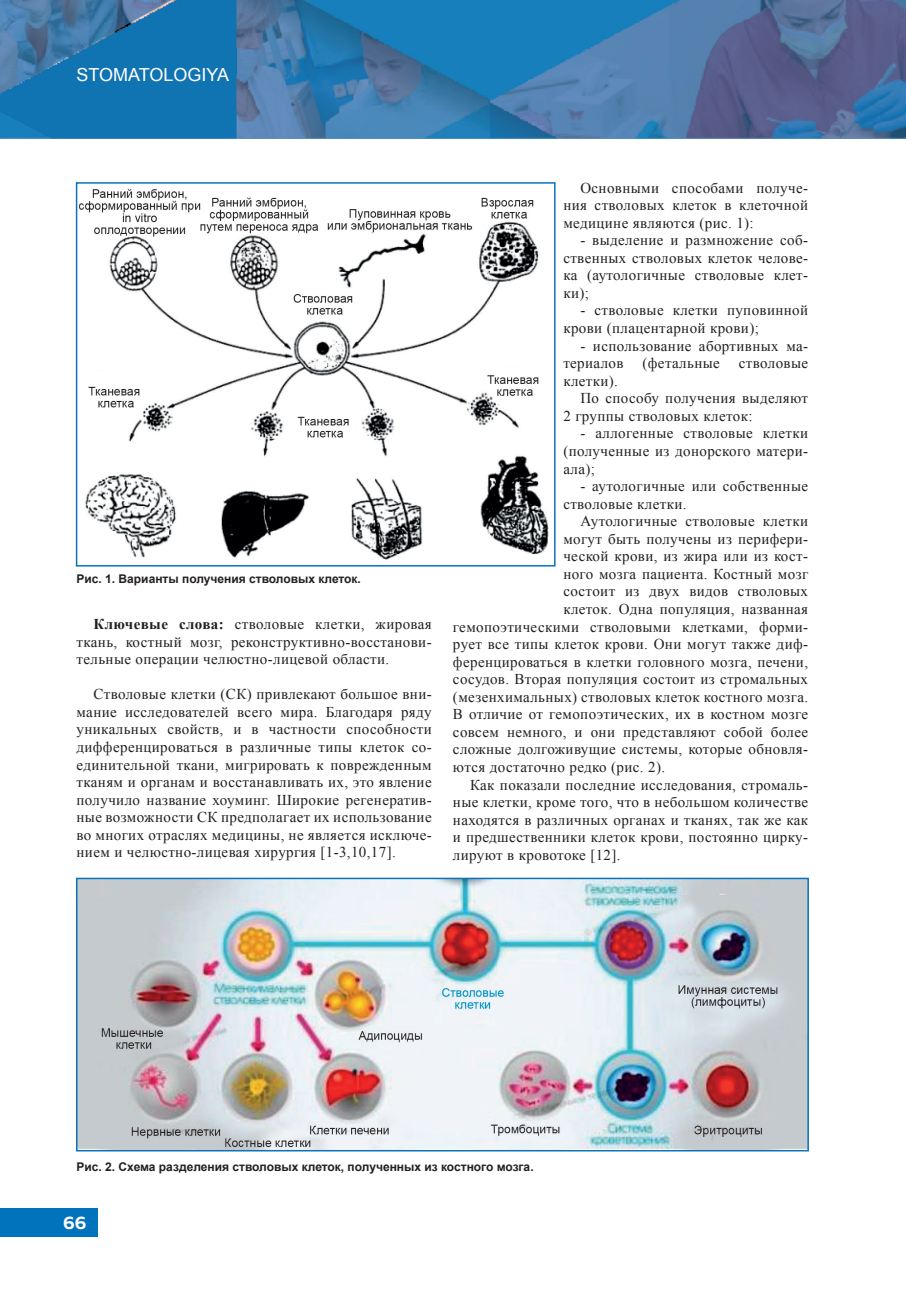
<style>
.page{position:relative;width:906px;height:1289px;background:#fff}
.page>*{position:absolute;margin:0;border:0;box-sizing:border-box;transform-origin:0 0}
.t1{font:18px "Arial";color:#fff}
.t2{font:700 18px "Muller";color:#fff}
.t3{font:15px/17.5px "Times New Roman";letter-spacing:.025em;color:#231f20;text-align:justify}
.t4{font:700 12px "Arial";color:#231f20}
.s1{font-weight:700}
</style>
<div class="page">
<img style="left:0;top:0;width:906px;height:138px">
<div style="left:0;top:1208px;width:97px;height:28px;background:#0073bc"></div>
<img style="left:79px;top:188px;width:470px;height:372px">
<div style="left:76px;top:182px;width:479px;height:384px;border:2px solid #0873bb"></div>
<img style="left:79px;top:880px;width:727px;height:268px">
<div style="left:76px;top:877px;width:733px;height:274px;border:2px solid #0873bb"></div>
<p class="t1" style="left:77px;top:63px;width:154px">STOMATOLOGIYA</p>
<p class="t4" style="left:77px;top:571px;width:286px">Рис. 1. Варианты получения стволовых клеток.</p>
<p class="t3" style="left:77px;top:615px;width:357px;text-indent:17px"><span class="s1">Ключевые слова:</span> стволовые клетки, жировая ткань, костный мозг, реконструктивно-восстанови&shy;тельные операции челюстно-лицевой области.</p>
<p class="t3" style="left:77px;top:685px;width:357px;text-indent:17px">Стволовые клетки (СК) привлекают большое вни&shy;мание исследователей всего мира. Благодаря ряду уникальных свойств, и в частности способности дифференцироваться в различные типы клеток со&shy;единительной ткани, мигрировать к поврежденным тканям и органам и восстанавливать их, это явление получило название хоуминг. Широкие регенератив&shy;ные возможности СК предполагает их использование во многих отраслях медицины, не является исключе&shy;нием и челюстно-лицевая хирургия [1-3,10,17].</p>
<p class="t3" style="left:563px;top:178px;width:246px;text-indent:17px">Основными способами получе&shy;ния стволовых клеток в клеточной медицине являются (рис. 1):</p>
<p class="t3" style="left:563px;top:231px;width:246px;text-indent:17px">- выделение и размножение соб&shy;ственных стволовых клеток челове&shy;ка (аутологичные стволовые клет&shy;ки);</p>
<p class="t3" style="left:563px;top:301px;width:246px;text-indent:17px">- стволовые клетки пуповинной крови (плацентарной крови);</p>
<p class="t3" style="left:563px;top:336px;width:246px;text-indent:17px">- использование абортивных ма&shy;териалов</p>
<p class="t3" style="left:642px;top:354px;width:79px">(фетальные</p>
<p class="t3" style="left:739px;top:354px;width:71px">стволовые</p>
<p class="t3" style="left:563px;top:372px;width:56px">клетки).</p>
<p class="t3" style="left:580px;top:389px;width:229px">По способу получения выделяют</p>
<p class="t3" style="left:563px;top:407px;width:191px">2 группы стволовых клеток:</p>
<p class="t3" style="left:563px;top:424px;width:246px;text-indent:17px">- аллогенные стволовые клетки (полученные из донорского матери&shy;ала);</p>
<p class="t3" style="left:563px;top:477px;width:246px;text-indent:17px">- аутологичные или собственные стволовые клетки.</p>
<p class="t3" style="left:580px;top:512px;width:229px">Аутологичные стволовые клетки</p>
<p class="t3" style="left:563px;top:529px;width:246px">могут быть получены из перифери-</p>
<p class="t3" style="left:563px;top:547px;width:246px">ческой крови, из жира или из кост-</p>
<p class="t3" style="left:563px;top:565px;width:246px">ного мозга пациента. Костный мозг</p>
<p class="t3" style="left:563px;top:582px;width:246px">состоит из двух видов стволовых</p>
<p class="t3" style="left:563px;top:600px;width:246px">клеток. Одна популяция, названная</p>
<p class="t3" style="left:453px;top:617px;width:357px">гемопоэтическими стволовыми клетками, форми-</p>
<p class="t3" style="left:453px;top:635px;width:357px">рует все типы клеток крови. Они могут также диф-</p>
<p class="t3" style="left:453px;top:652px;width:357px">ференцироваться в клетки головного мозга, печени,</p>
<p class="t3" style="left:453px;top:670px;width:357px">сосудов. Вторая популяция состоит из стромальных</p>
<p class="t3" style="left:453px;top:687px;width:357px">(мезенхимальных) стволовых клеток костного мозга.</p>
<p class="t3" style="left:453px;top:705px;width:357px">В отличие от гемопоэтических, их в костном мозге</p>
<p class="t3" style="left:453px;top:723px;width:357px">совсем немного, и они представляют собой более</p>
<p class="t3" style="left:453px;top:740px;width:357px">сложные долгоживущие системы, которые обновля-</p>
<p class="t3" style="left:453px;top:758px;width:214px">ются достаточно редко (рис. 2).</p>
<p class="t3" style="left:470px;top:775px;width:340px">Как показали последние исследования, стромаль-</p>
<p class="t3" style="left:453px;top:793px;width:357px">ные клетки, кроме того, что в небольшом количестве</p>
<p class="t3" style="left:453px;top:810px;width:357px">находятся в различных органах и тканях, так же как</p>
<p class="t3" style="left:453px;top:828px;width:357px">и предшественники клеток крови, постоянно цирку-</p>
<p class="t3" style="left:453px;top:845px;width:169px">лируют в кровотоке [12].</p>
<p class="t4" style="left:77px;top:1158px;width:458px">Рис. 2. Схема разделения стволовых клеток, полученных из костного мозга.</p>
<p class="t2" style="left:63px;top:1210px;width:25px">66</p>
</div>
